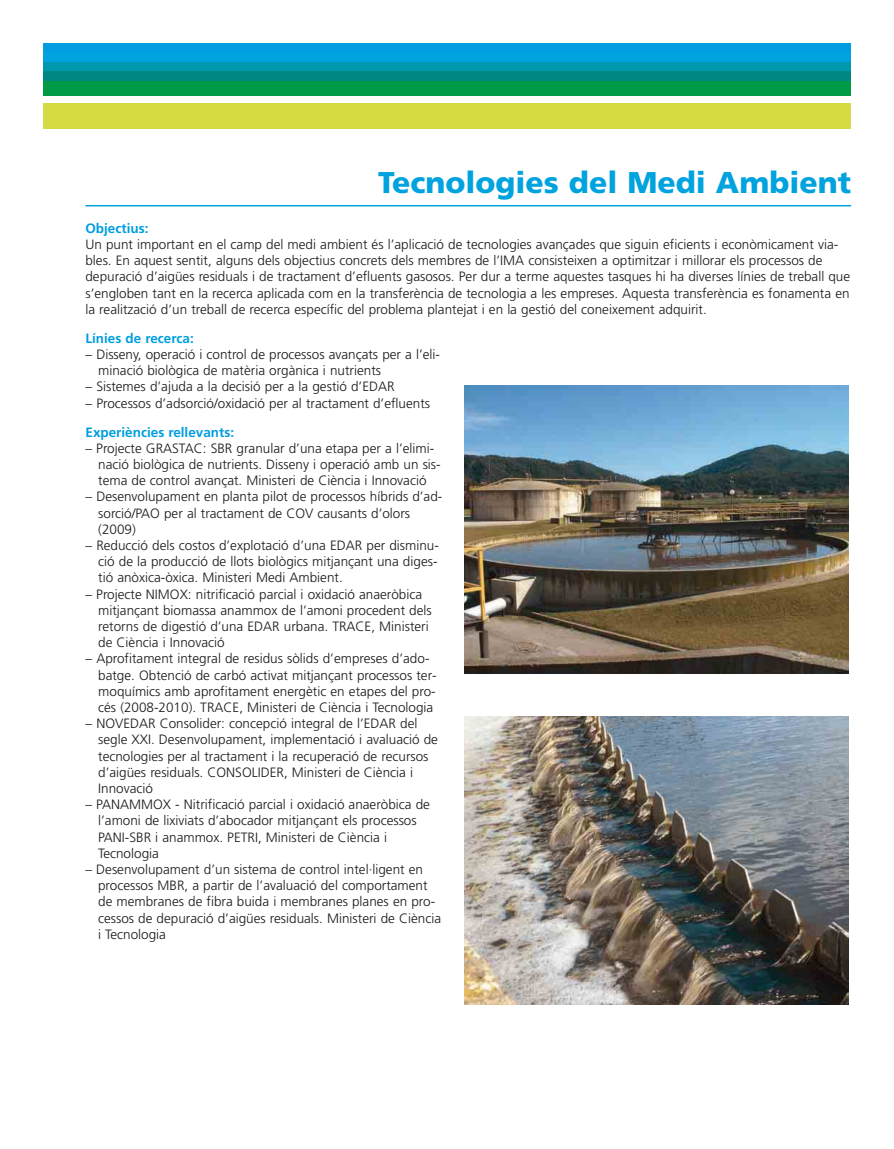
<style>
.page{position:relative;width:894px;height:1149px;background:#fff}
.page>*{position:absolute;margin:0;border:0;box-sizing:border-box;transform-origin:0 0}
.t1{font:900 30px "Frutiger LT";color:#00a3de}
.t2{font:300 13.5px/16.2px "Frutiger LT";color:#1a171b}
.t3{font:700 13.5px "Frutiger LT";color:#009ee0}
</style>
<div class="page">
<div style="left:43px;top:43px;width:765px;height:14px;background:#009ee0"></div>
<div style="left:43px;top:52px;width:765px;height:15px;background:#00a3de"></div>
<div style="left:43px;top:62px;width:765px;height:15px;background:#0098af"></div>
<div style="left:43px;top:72px;width:765px;height:14px;background:#008782"></div>
<div style="left:43px;top:81px;width:765px;height:15px;background:#009b47"></div>
<div style="left:43px;top:103px;width:765px;height:26px;background:#d7db43"></div>
<hr style="left:85px;top:205px;width:766px;height:1px;background:#00a3de">
<div style="left:85px;top:43px;width:766px;height:14px;background:#009ee0"></div>
<div style="left:85px;top:52px;width:766px;height:15px;background:#00a3de"></div>
<div style="left:85px;top:62px;width:766px;height:15px;background:#0098af"></div>
<div style="left:85px;top:72px;width:766px;height:14px;background:#008782"></div>
<div style="left:85px;top:81px;width:766px;height:15px;background:#009b47"></div>
<div style="left:85px;top:103px;width:766px;height:26px;background:#d7db43"></div>
<img style="left:465px;top:385px;width:384px;height:288px">
<img style="left:464px;top:716px;width:384px;height:288px">
<h1 class="t1" style="left:378px;top:170px;width:474px">Tecnologies del Medi Ambient</h1>
<p class="t3" style="left:85px;top:223px;width:65px">Objectius:</p>
<p class="t2" style="left:85px;top:237px;width:766px">Un punt important en el camp del medi ambient és l’aplicació de tecnologies avançades que siguin eficients i econòmicament via&shy;bles. En aquest sentit, alguns dels objectius concrets dels membres de l’IMA consisteixen a optimitzar i millorar els processos de depuració d’aigües residuals i de tractament d’efluents gasosos. Per dur a terme aquestes tasques hi ha diverses línies de treball que s’engloben tant en la recerca aplicada com en la transferència de tecnologia a les empreses. Aquesta transferència es fonamenta en la realització d’un treball de recerca específic del problema plantejat i en la gestió del coneixement adquirit.</p>
<p class="t3" style="left:85px;top:333px;width:110px">Línies de recerca:</p>
<p class="t2" style="left:98px;top:347px;width:343px;text-indent:-13px">– Disseny, operació i control de processos avançats per a l’eli&shy;minació biològica de matèria orgànica i nutrients</p>
<p class="t2" style="left:85px;top:380px;width:311px">– Sistemes d’ajuda a la decisió per a la gestió d’EDAR</p>
<p class="t2" style="left:85px;top:396px;width:346px">– Processos d’adsorció/oxidació per al tractament d’efluents</p>
<p class="t3" style="left:85px;top:426px;width:150px">Experiències rellevants:</p>
<p class="t2" style="left:98px;top:441px;width:344px;text-indent:-13px">– Projecte GRASTAC: SBR granular d’una etapa per a l’elimi&shy;nació biològica de nutrients. Disseny i operació amb un sis&shy;tema de control avançat. Ministeri de Ciència i Innovació</p>
<p class="t2" style="left:98px;top:490px;width:346px;text-indent:-13px">– Desenvolupament en planta pilot de processos híbrids d’ad&shy;sorció/PAO per al tractament de COV causants d’olors (2009)</p>
<p class="t2" style="left:98px;top:538px;width:342px;text-align:justify;text-indent:-13px">– Reducció dels costos d’explotació d’una EDAR per disminu&shy;ció de la producció de llots biològics mitjançant una diges&shy;tió anòxica-òxica. Ministeri Medi Ambient.</p>
<p class="t2" style="left:98px;top:587px;width:335px;text-indent:-13px">– Projecte NIMOX: nitrificació parcial i oxidació anaeròbica mitjançant biomassa anammox de l’amoni procedent dels retorns de digestió d’una EDAR urbana. TRACE, Ministeri de Ciència i Innovació</p>
<p class="t2" style="left:98px;top:652px;width:340px;text-indent:-13px">– Aprofitament integral de residus sòlids d’empreses d’ado&shy;batge. Obtenció de carbó activat mitjançant processos ter&shy;moquímics amb aprofitament energètic en etapes del pro&shy;cés (2008-2010). TRACE, Ministeri de Ciència i Tecnologia</p>
<p class="t2" style="left:98px;top:716px;width:341px;text-indent:-13px">– NOVEDAR Consolider: concepció integral de l’EDAR del segle XXI. Desenvolupament, implementació i avaluació de tecnologies per al tractament i la recuperació de recursos d’aigües residuals. CONSOLIDER, Ministeri de Ciència i Innovació</p>
<p class="t2" style="left:98px;top:797px;width:333px;text-indent:-13px">– PANAMMOX - Nitrificació parcial i oxidació anaeròbica de l’amoni de lixiviats d’abocador mitjançant els processos PANI-SBR i anammox. PETRI, Ministeri de Ciència i Tecnologia</p>
<p class="t2" style="left:98px;top:862px;width:344px;text-indent:-13px">– Desenvolupament d’un sistema de control intel·ligent en processos MBR, a partir de l’avaluació del comportament de membranes de fibra buida i membranes planes en pro&shy;cessos de depuració d’aigües residuals. Ministeri de Ciència i Tecnologia</p>
</div>
